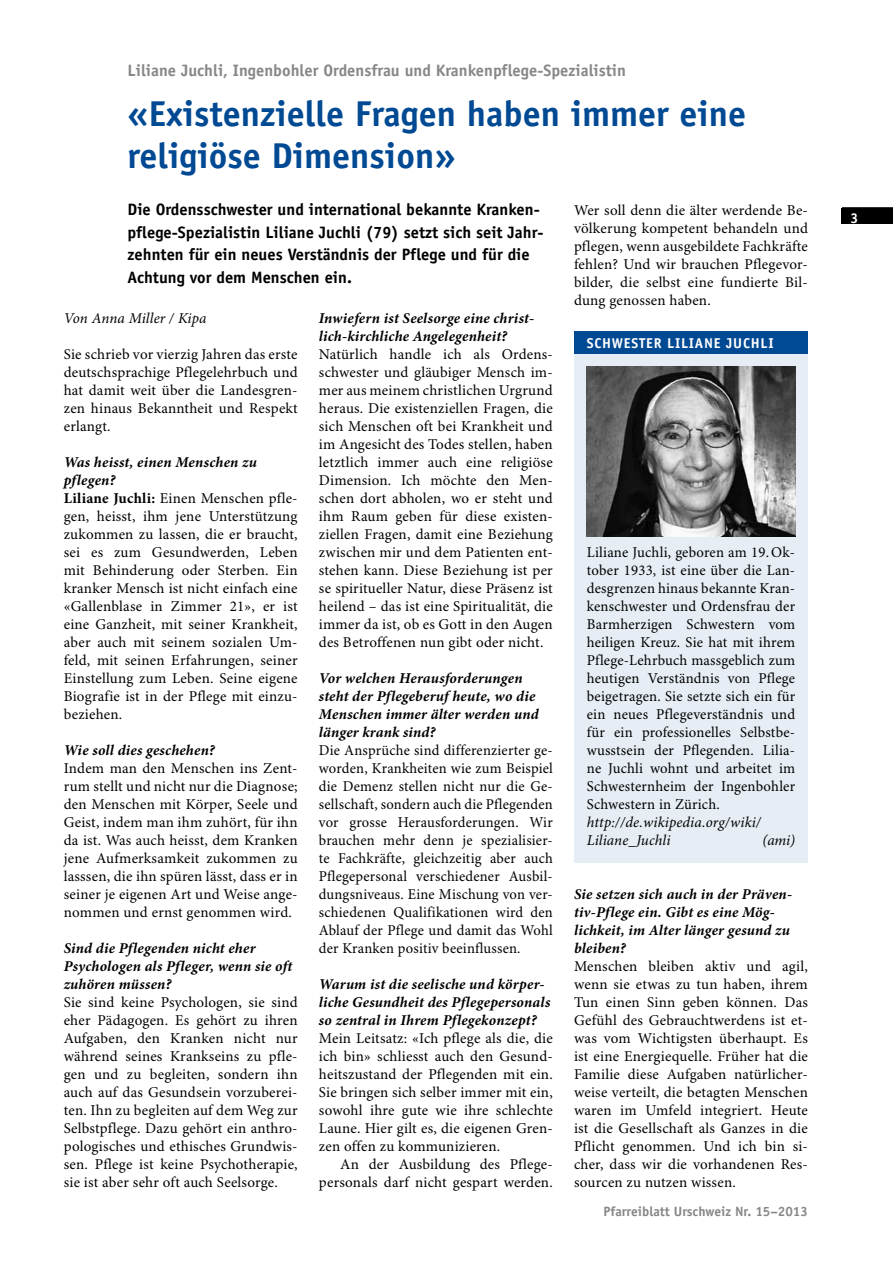
<style>
.page{position:relative;width:893px;height:1263px;background:#fff}
.page>*{position:absolute;margin:0;border:0;box-sizing:border-box;transform-origin:0 0}
.t1{font:700 36px/42px "Officina Sans Std";color:#004993}
.t2{font:700 16.5px/22.5px "Officina Sans Std";color:#000}
.t3{font:700 16.5px "Officina Sans Std";color:#868786}
.t4{font:15px/18px "Minion Pro";letter-spacing:.015em;color:#000;text-align:justify}
.t5{font:italic 700 15px/18px "Minion Pro";letter-spacing:.015em;color:#000}
.t6{font:italic 15px/18px "Minion Pro";letter-spacing:.005em;color:#000}
.t7{font:700 14.25px "Officina Sans";letter-spacing:.05em;color:#fff}
.t8{font:700 14.25px "Officina Sans Std";color:#fff}
.t9{font:700 13.5px "Officina Sans Std";color:#868786}
.s1{font-weight:700;font-style:italic}
.s2{font-weight:700}
</style>
<div class="page">
<div style="left:842px;top:208px;width:51px;height:16px;background:#000"></div>
<hr style="left:842px;top:207px;width:51px;height:2px;background:#000">
<div style="left:574px;top:351px;width:234px;height:512px;background:#e6edf4"></div>
<div style="left:574px;top:332px;width:234px;height:22px;background:#004993"></div>
<img style="left:587px;top:367px;width:208px;height:170px">
<p class="t3" style="left:128px;top:60px;width:500px">Liliane Juchli, Ingenbohler Ordensfrau und Krankenpflege-Spezialistin</p>
<h1 class="t1" style="left:128px;top:93px;width:620px">«Existenzielle Fragen haben immer eine religiöse Dimension»</h1>
<p class="t2" style="left:128px;top:198px;width:418px">Die Ordensschwester und international bekannte Kranken&shy;pflege-Spezialistin Liliane Juchli (79) setzt sich seit Jahr&shy;zehnten für ein neues Verständnis der Pflege und für die Achtung vor dem Menschen ein.</p>
<p class="t4" style="left:574px;top:202px;width:235px">Wer soll denn die älter werdende Be&shy;völkerung kompetent behandeln und pflegen, wenn ausgebildete Fachkräfte fehlen? Und wir brauchen Pflegevor&shy;bilder, die selbst eine fundierte Bil&shy;dung genossen haben.</p>
<p class="t6" style="left:64px;top:310px;width:144px">Von Anna Miller / Kipa</p>
<p class="t4" style="left:64px;top:346px;width:235px">Sie schrieb vor vierzig Jahren das erste deutschsprachige Pflegelehrbuch und hat damit weit über die Landesgren&shy;zen hinaus Bekanntheit und Respekt erlangt.</p>
<p class="t4" style="left:64px;top:454px;width:235px;text-align:left"><span class="s1">Was heisst, einen Menschen zu pflegen?<br></span><span class="s2">Liliane Juchli:</span> Einen Menschen pfle&shy;gen, heisst, ihm jene Unterstützung zukommen zu lassen, die er braucht, sei es zum Gesundwerden, Leben mit Behinderung oder Sterben. Ein kranker Mensch ist nicht einfach eine «Gallenblase in Zimmer 21», er ist eine Ganzheit, mit seiner Krankheit, aber auch mit seinem sozialen Um&shy;feld, mit seinen Erfahrungen, seiner<br>Einstellung zum Leben. Seine eigene<br>Biografie ist in der Pflege mit einzu&shy;beziehen.</p>
<p class="t5" style="left:64px;top:742px;width:153px">Wie soll dies geschehen?</p>
<p class="t4" style="left:64px;top:760px;width:235px">Indem man den Menschen ins Zent&shy;rum stellt und nicht nur die Diagnose; den Menschen mit Körper, Seele und Geist, indem man ihm zuhört, für ihn da ist. Was auch heisst, dem Kranken jene Aufmerksamkeit zukommen zu lasssen, die ihn spüren lässt, dass er in seiner je eigenen Art und Weise ange&shy;nommen und ernst genommen wird.</p>
<p class="t5" style="left:64px;top:940px;width:230px">Sind die Pflegenden nicht eher<br>Psychologen als Pfleger, wenn sie oft zuhören müssen?</p>
<p class="t4" style="left:64px;top:994px;width:235px">Sie sind keine Psychologen, sie sind eher Pädagogen. Es gehört zu ihren Aufgaben, den Kranken nicht nur während seines Krankseins zu pfle&shy;gen und zu begleiten, sondern ihn auch auf das Gesundsein vorzuberei&shy;ten. Ihn zu begleiten auf dem Weg zur Selbstpflege. Dazu gehört ein anthro&shy;pologisches und ethisches Grundwis&shy;sen. Pflege ist keine Psychotherapie, sie ist aber sehr oft auch Seelsorge.</p>
<p class="t5" style="left:319px;top:310px;width:217px">Inwiefern ist Seelsorge eine christ&shy;lich-kirchliche Angelegenheit?</p>
<p class="t4" style="left:319px;top:346px;width:235px">Natürlich handle ich als Ordens&shy;schwester und gläubiger Mensch im&shy;mer aus meinem christlichen Urgrund heraus. Die existenziellen Fragen, die sich Menschen oft bei Krankheit und im Angesicht des Todes stellen, haben letztlich immer auch eine religiöse Dimension. Ich möchte den Men&shy;schen dort abholen, wo er steht und ihm Raum geben für diese existen&shy;ziellen Fragen, damit eine Beziehung zwischen mir und dem Patienten ent&shy;stehen kann. Diese Beziehung ist per se spiritueller Natur, diese Präsenz ist heilend – das ist eine Spiritualität, die immer da ist, ob es Gott in den Augen des Betroffenen nun gibt oder nicht.</p>
<p class="t5" style="left:319px;top:670px;width:221px">Vor welchen Herausforderungen steht der Pflegeberuf heute, wo die<br>Menschen immer älter werden und länger krank sind?</p>
<p class="t4" style="left:319px;top:742px;width:235px">Die Ansprüche sind differenzierter ge&shy;worden, Krankheiten wie zum Beispiel die Demenz stellen nicht nur die Ge&shy;sellschaft, sondern auch die Pflegenden vor grosse Herausforderungen. Wir brauchen mehr denn je spezialisier&shy;te Fachkräfte, gleichzeitig aber auch Pflegepersonal verschiedener Ausbil&shy;dungsniveaus. Eine Mischung von ver&shy;schiedenen Qualifikationen wird den Ablauf der Pflege und damit das Wohl der Kranken positiv beeinflussen.</p>
<p class="t5" style="left:319px;top:976px;width:233px">Warum ist die seelische und körper&shy;liche Gesundheit des Pflegepersonals so zentral in Ihrem Pflegekonzept?</p>
<p class="t4" style="left:319px;top:1030px;width:235px">Mein Leitsatz: «Ich pflege als die, die ich bin» schliesst auch den Gesund&shy;heitszustand der Pflegenden mit ein.<br>Sie bringen sich selber immer mit ein, sowohl ihre gute wie ihre schlechte Laune. Hier gilt es, die eigenen Gren&shy;zen offen zu kommunizieren.</p>
<p class="t4" style="left:319px;top:1156px;width:235px;text-align:right">An der Ausbildung des Pflege&shy;personals darf nicht gespart werden.</p>
<p class="t7" style="left:587px;top:335px;width:188px">SCHWESTER LILIANE JUCHLI</p>
<p class="t4" style="left:587px;top:544px;width:210px">Liliane Juchli, geboren am 19. Ok&shy;tober 1933, ist eine über die Lan&shy;desgrenzen hinaus bekannte Kran&shy;kenschwester und Ordensfrau der Barmherzigen Schwestern vom heiligen Kreuz. Sie hat mit ihrem Pflege-Lehrbuch massgeblich zum heutigen Verständnis von Pflege beigetragen. Sie setzte sich ein für ein neues Pflegeverständnis und für ein professionelles Selbstbe&shy;wusstsein der Pflegenden. Lilia&shy;ne Juchli wohnt und arbeitet im Schwesternheim der Ingenbohler Schwestern in Zürich.</p>
<p class="t6" style="left:587px;top:814px;width:176px">http://de.wikipedia.org/wiki/<br>Liliane_Juchli</p>
<p class="t6" style="left:762px;top:832px;width:34px">(ami)</p>
<p class="t5" style="left:574px;top:886px;width:220px">Sie setzen sich auch in der Präven&shy;tiv-Pflege ein. Gibt es eine Mög&shy;lichkeit, im Alter länger gesund zu bleiben?</p>
<p class="t4" style="left:574px;top:958px;width:235px">Menschen bleiben aktiv und agil, wenn sie etwas zu tun haben, ihrem Tun einen Sinn geben können. Das Gefühl des Gebrauchtwerdens ist et&shy;was vom Wichtigsten überhaupt. Es ist eine Energiequelle. Früher hat die Familie diese Aufgaben natürlicher&shy;weise verteilt, die betagten Menschen waren im Umfeld integriert. Heute ist die Gesellschaft als Ganzes in die Pflicht genommen. Und ich bin si&shy;cher, dass wir die vorhandenen Res&shy;sourcen zu nutzen wissen.</p>
<p class="t9" style="left:604px;top:1203px;width:206px">Pfarreiblatt Urschweiz N r. 15–2013</p>
<p class="t8" style="left:850px;top:209px;width:9px">3</p>
</div>
